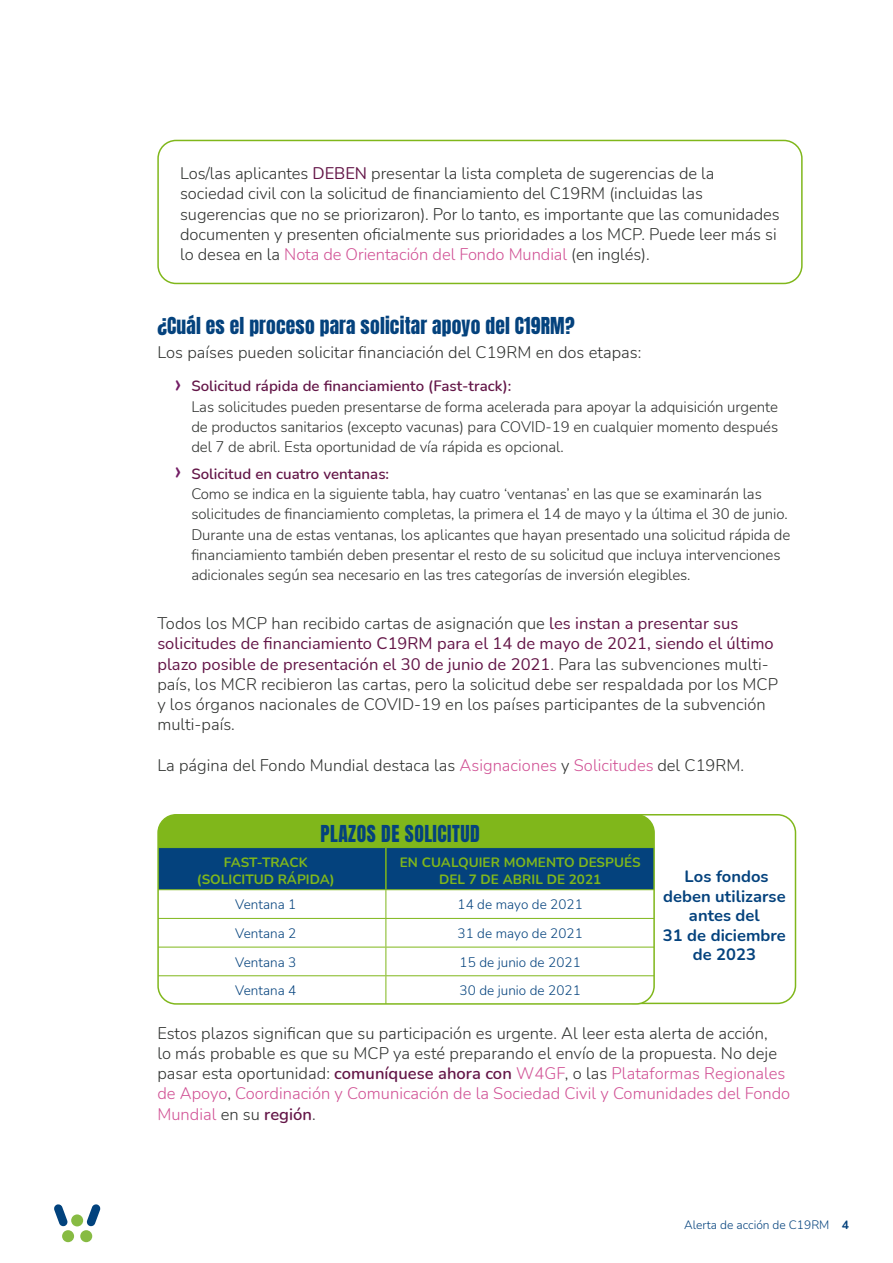
<style>
.page{position:relative;width:893px;height:1263px;background:#fff}
.page>*{position:absolute;margin:0;border:0;box-sizing:border-box;transform-origin:0 0}
.Headers{font:19.5px "Anton";letter-spacing:.01em;color:#04427d}
.Bodytext{font:300 16.5px/20.2px "Nunito";letter-spacing:.005em;color:#2f312f}
.Bodytext-2{font:700 16.5px/19.5px "Nunito";letter-spacing:.005em;color:#04427d;text-align:center}
.t1{font:300 15px/20.2px "Nunito";letter-spacing:-.005em;color:#2f312f}
.t2{font:300 13.5px "Nunito";letter-spacing:.005em;color:#04427d}
.t3{font:700 13.5px/16.5px "Nunito";letter-spacing:.005em;color:#80b71b;text-align:center}
.t4{font:300 12px "Nunito";color:#04427d}
.s1{font-weight:400;color:#631547}
.s2{color:#d15295}
.s3{font-weight:400;font-size:28.5px;color:#731c65}
.s4{font-weight:600;color:#631547}
.s5{font-weight:700}
</style>
<div class="page">
<div style="left:71px;top:1214px;width:12px;height:12px;background:#87bb43;border-radius:50%"></div>
<div style="left:80px;top:1230px;width:12px;height:12px;background:#87bb43;border-radius:50%"></div>
<div style="left:62px;top:1230px;width:12px;height:12px;background:#87bb43;border-radius:50%"></div>
<svg style="left:86px;top:1204px;width:15px;height:23px"></svg>
<svg style="left:54px;top:1204px;width:14px;height:23px"></svg>
<div style="left:157px;top:140px;width:646px;height:144px;border:2px solid #80b71b;border-radius:18px"></div>
<div style="left:615px;top:814px;width:181px;height:190px;border:2px solid #80b71b;border-radius:18px"></div>
<div style="left:158px;top:815px;width:496px;height:32px;background:#80b71b"></div>
<svg style="left:160px;top:848px;width:495px;height:156px"></svg>
<hr style="left:158px;top:1004px;width:228px;height:1px;background:#80b71b">
<hr style="left:386px;top:1004px;width:268px;height:1px;background:#80b71b">
<hr style="left:385px;top:848px;width:2px;height:41px;background:#80b71b">
<hr style="left:158px;top:847px;width:228px;height:1px;background:#80b71b">
<hr style="left:386px;top:847px;width:268px;height:1px;background:#80b71b">
<div style="left:157px;top:814px;width:498px;height:191px;border:2px solid #80b71b;border-radius:18px"></div>
<p class="Bodytext" style="left:180px;top:163px;width:601px">Los/las aplicantes <span class="s1">DEBEN</span> presentar la lista completa de sugerencias de la sociedad civil con la solicitud de financiamiento del C19RM (incluidas las sugerencias que no se priorizaron). Por lo tanto, es importante que las comunidades documenten y presenten oficialmente sus prioridades a los MCP. Puede leer más si lo desea en la <span class="s2">Nota de Orientación del Fondo Mundial</span> (en inglés).</p>
<p class="Headers" style="left:157px;top:316px;width:419px">¿Cuál es el proceso para solicitar apoyo del C19RM?</p>
<p class="Bodytext" style="left:157px;top:342px;width:486px">Los países pueden solicitar financiación del C19RM en dos etapas:</p>
<p class="t1" style="left:191px;top:375px;width:588px;text-indent:-17px"><span class="s3">›</span> <span class="s4">Solicitud rápida de financiamiento (Fast-track):<br></span>Las solicitudes pueden presentarse de forma acelerada para apoyar la adquisición urgente de productos sanitarios (excepto vacunas) para COVID-19 en cualquier momento después del 7 de abril. Esta oportunidad de vía rápida es opcional.</p>
<p class="t1" style="left:191px;top:463px;width:600px;text-indent:-17px"><span class="s3">›</span> <span class="s4">Solicitud en cuatro ventanas:<br></span>Como se indica en la siguiente tabla, hay cuatro ‘ventanas’ en las que se examinarán las solicitudes de financiamiento completas, la primera el 14 de mayo y la última el 30 de junio.<br>Durante una de estas ventanas, los aplicantes que hayan presentado una solicitud rápida de financiamiento también deben presentar el resto de su solicitud que incluya intervenciones adicionales según sea necesario en las tres categorías de inversión elegibles.</p>
<p class="Bodytext" style="left:157px;top:613px;width:622px">Todos los MCP han recibido cartas de asignación que <span class="s1">les instan a presentar sus solicitudes de financiamiento C19RM para el 14 de mayo de 2021, siendo el último plazo posible de presentación el 30 de junio de 2021</span>. Para las subvenciones multi&shy;país, los MCR recibieron las cartas, pero la solicitud debe ser respaldada por los MCP y los órganos nacionales de COVID-19 en los países participantes de la subvención multi-país.</p>
<p class="Bodytext" style="left:157px;top:754px;width:588px">La página del Fondo Mundial destaca las <span class="s2">Asignaciones</span> y <span class="s2">Solicitudes</span> del C19RM.</p>
<p class="Headers" style="left:320px;top:823px;width:161px">PLAZOS DE SOLICITUD</p>
<p class="t3" style="left:197px;top:854px;width:140px">FAST-TRACK (SOLICITUD RÁPIDA)</p>
<p class="t3" style="left:400px;top:854px;width:242px">EN CUALQUIER MOMENTO DESPUÉS<br>DEL 7 DE ABRIL DE 2021</p>
<p class="t2" style="left:235px;top:895px;width:63px">Ventana 1</p>
<p class="t2" style="left:458px;top:895px;width:127px">14 de mayo de 2021</p>
<p class="t2" style="left:235px;top:924px;width:63px">Ventana 2</p>
<p class="t2" style="left:458px;top:924px;width:127px">31 de mayo de 2021</p>
<p class="t2" style="left:235px;top:953px;width:63px">Ventana 3</p>
<p class="t2" style="left:460px;top:953px;width:123px">15 de junio de 2021</p>
<p class="t2" style="left:235px;top:981px;width:63px">Ventana 4</p>
<p class="t2" style="left:460px;top:981px;width:123px">30 de junio de 2021</p>
<p class="Bodytext-2" style="left:663px;top:866px;width:124px">Los fondos deben utilizarse</p>
<p class="Bodytext-2" style="left:689px;top:905px;width:72px">antes del</p>
<p class="Bodytext-2" style="left:663px;top:924px;width:124px">31 de diciembre</p>
<p class="Bodytext-2" style="left:693px;top:944px;width:65px">de 2023</p>
<p class="Bodytext" style="left:157px;top:1022px;width:634px">Estos plazos significan que su participación es urgente. Al leer esta alerta de acción,<br>lo más probable es que su MCP ya esté preparando el envío de la propuesta. No deje pasar esta oportunidad: <span class="s4">comuníquese ahora con</span> <span class="s2">W4GF</span>, o las <span class="s2">Plataformas Regionales de Apoyo</span>, <span class="s2">Coordinación y Comunicación de la Sociedad Civil y Comunidades del Fondo Mundial</span> en su <span class="s4">región</span>.</p>
<p class="t4" style="left:684px;top:1216px;width:166px">Alerta de acción de C19RM <span class="s5">4</span></p>
</div>
